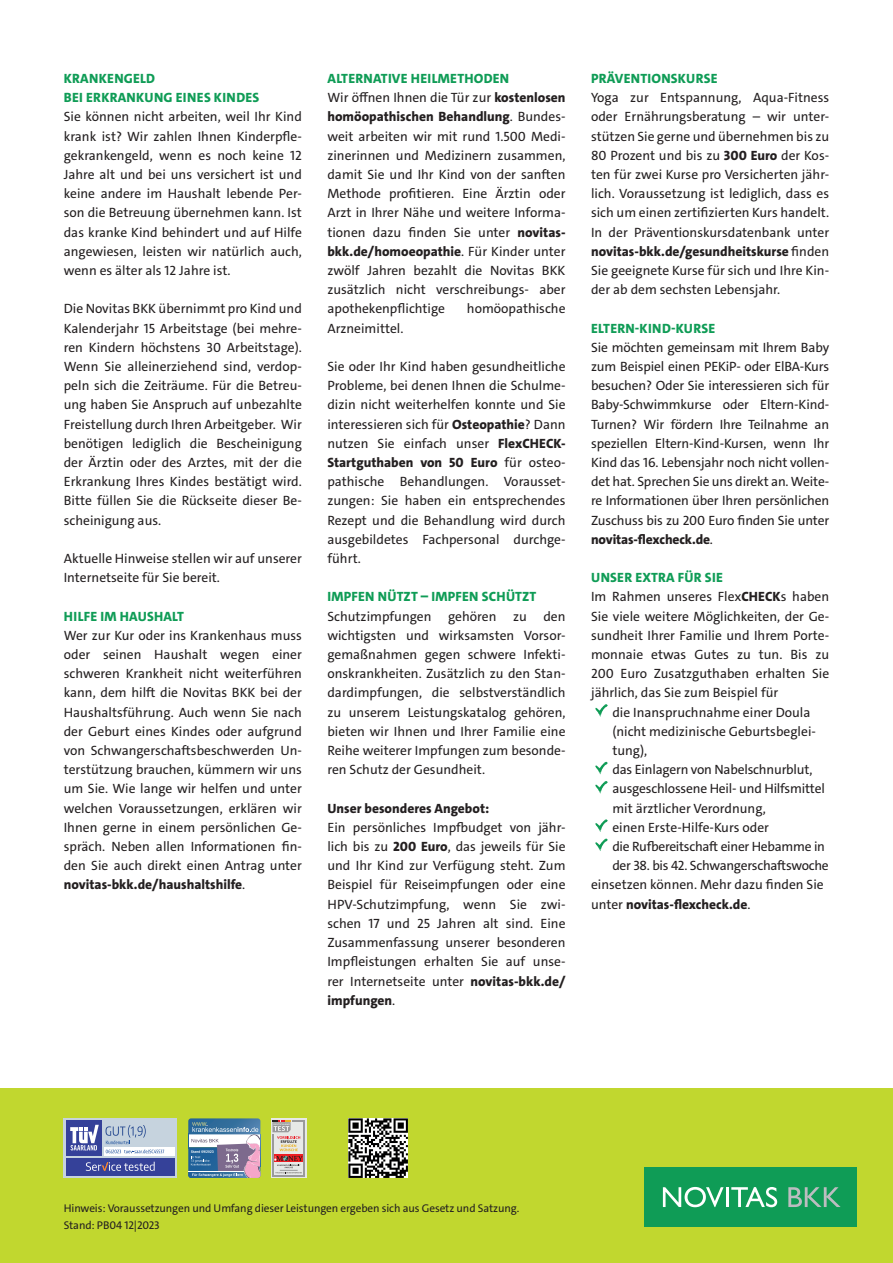
<style>
.page{position:relative;width:893px;height:1263px;background:#fff}
.page>*{position:absolute;margin:0;border:0;box-sizing:border-box;transform-origin:0 0}
.t1{font:13.5px/19.2px "The Sans E4 s";color:#231f20;text-align:justify}
.t2{font:800 13.5px "The Sans E4 s";letter-spacing:.02em;color:#0f9c56}
.t3{font:13.5px/19.2px "The Sans E4 s";letter-spacing:-.02em;color:#231f20}
.t4{font:800 13.5px "The Sans E4 s";color:#231f20}
.Fußnote_7_5_11{font:11.25px "The Sans E4 s";letter-spacing:-.01em;color:#231f20}
.s1{font-weight:800}
</style>
<div class="page">
<svg style="left:595px;top:704px;width:13px;height:13px"></svg>
<svg style="left:595px;top:762px;width:13px;height:12px"></svg>
<svg style="left:595px;top:781px;width:13px;height:12px"></svg>
<svg style="left:595px;top:819px;width:13px;height:13px"></svg>
<svg style="left:595px;top:839px;width:13px;height:12px"></svg>
<div style="left:0;top:1089px;width:893px;height:174px;background:#c1d72f"></div>
<div style="left:644px;top:1167px;width:213px;height:60px;background:#0f9c56"></div>
<svg style="left:663px;top:1187px;width:61px;height:20px"></svg>
<hr style="left:726px;top:1187px;width:3px;height:20px;background:#fff">
<svg style="left:731px;top:1187px;width:46px;height:20px"></svg>
<svg style="left:788px;top:1187px;width:53px;height:20px"></svg>
<svg style="left:260px;top:1134px;width:1px;height:33px"></svg>
<svg style="left:188px;top:1118px;width:72px;height:60px"></svg>
<div style="left:64px;top:1118px;width:113px;height:60px;background:#c6d3de"></div>
<div style="left:104px;top:1147px;width:71px;height:9px;background:#fff"></div>
<svg style="left:106px;top:1125px;width:58px;height:29px"></svg>
<div style="left:66px;top:1120px;width:35px;height:36px;background:#354199"></div>
<svg style="left:70px;top:1125px;width:29px;height:25px"></svg>
<div style="left:66px;top:1158px;width:109px;height:17px;background:#354199"></div>
<svg style="left:86px;top:1162px;width:69px;height:9px"></svg>
<svg style="left:271px;top:1118px;width:35px;height:60px"></svg>
<hr style="left:272px;top:1134px;width:2px;height:42px;background:#9a9a9b">
<hr style="left:303px;top:1120px;width:2px;height:56px;background:#9a9a9b">
<hr style="left:272px;top:1175px;width:33px;height:1px;background:#9a9a9b">
<svg style="left:272px;top:1120px;width:31px;height:54px"></svg>
<svg style="left:348px;top:1118px;width:60px;height:60px"></svg>
<p class="t2" style="left:64px;top:70px;width:93px">KRANKENGELD</p>
<p class="t2" style="left:64px;top:89px;width:197px">BEI ERKRANKUNG EINES KINDES</p>
<p class="t1" style="left:64px;top:107px;width:240px">Sie können nicht arbeiten, weil Ihr Kind krank ist? Wir zahlen Ihnen Kinderpfle&shy;gekrankengeld, wenn es noch keine 12<br>Jahre alt und bei uns versichert ist und keine andere im Haushalt lebende Per&shy;son die Betreuung übernehmen kann. Ist das kranke Kind behindert und auf Hilfe angewiesen, leisten wir natürlich auch, wenn es älter als 12 Jahre ist.</p>
<p class="t1" style="left:64px;top:299px;width:240px">Die Novitas BKK übernimmt pro Kind und Kalenderjahr 15 Arbeitstage (bei mehre&shy;ren Kindern höchstens 30 Arbeitstage).<br>Wenn Sie alleinerziehend sind, verdop&shy;peln sich die Zeiträume. Für die Betreu&shy;ung haben Sie Anspruch auf unbezahlte Freistellung durch Ihren Arbeitgeber. Wir benötigen lediglich die Bescheinigung der Ärztin oder des Arztes, mit der die Erkrankung Ihres Kindes bestätigt wird.<br>Bitte füllen Sie die Rückseite dieser Be&shy;scheinigung aus.</p>
<p class="t1" style="left:64px;top:549px;width:240px">Aktuelle Hinweise stellen wir auf unserer<br>Internetseite für Sie bereit.</p>
<p class="t2" style="left:64px;top:607px;width:122px">HILFE IM HAUSHALT</p>
<p class="t1" style="left:64px;top:626px;width:240px">Wer zur Kur oder ins Krankenhaus muss oder seinen Haushalt wegen einer schweren Krankheit nicht weiterführen kann, dem hilft die Novitas BKK bei der Haushaltsführung. Auch wenn Sie nach der Geburt eines Kindes oder aufgrund von Schwangerschaftsbeschwerden Un&shy;terstützung brauchen, kümmern wir uns um Sie. Wie lange wir helfen und unter welchen Voraussetzungen, erklären wir Ihnen gerne in einem persönlichen Ge&shy;spräch. Neben allen Informationen fin&shy;den Sie auch direkt einen Antrag unter <span class="s1">novitas-bkk.de/haushaltshilfe</span>.</p>
<p class="t2" style="left:328px;top:70px;width:183px">ALTERNATIVE HEILMETHODEN</p>
<p class="t1" style="left:327px;top:88px;width:240px">Wir öffnen Ihnen die Tür zur <span class="s1">kostenlosen homöopathischen Behandlung</span>. Bundes&shy;weit arbeiten wir mit rund 1.500 Medi&shy;zinerinnen und Medizinern zusammen, damit Sie und Ihr Kind von der sanften Methode profitieren. Eine Ärztin oder Arzt in Ihrer Nähe und weitere Informa&shy;tionen dazu finden Sie unter <span class="s1">novitas&shy;bkk.de/homoeopathie</span>. Für Kinder unter zwölf Jahren bezahlt die Novitas BKK zusätzlich nicht verschreibungs- aber apothekenpflichtige</p>
<p class="t1" style="left:467px;top:299px;width:100px">homöopathische</p>
<p class="t1" style="left:327px;top:319px;width:78px">Arzneimittel.</p>
<p class="t1" style="left:327px;top:357px;width:240px">Sie oder Ihr Kind haben gesundheitliche Probleme, bei denen Ihnen die Schulme&shy;dizin nicht weiterhelfen konnte und Sie interessieren sich für <span class="s1">Osteopathie</span>? Dann nutzen Sie einfach unser <span class="s1">FlexCHECK-Startguthaben von 50 Euro</span> für osteo&shy;pathische Behandlungen. Vorausset&shy;zungen: Sie haben ein entsprechendes Rezept und die Behandlung wird durch ausgebildetes Fachpersonal durchge&shy;führt.</p>
<p class="t2" style="left:328px;top:588px;width:210px">IMPFEN NÜTZT – IMPFEN SCHÜTZT</p>
<p class="t1" style="left:327px;top:607px;width:240px">Schutzimpfungen gehören zu den wichtigsten und wirksamsten Vorsor&shy;gemaßnahmen gegen schwere Infekti&shy;onskrankheiten. Zusätzlich zu den Stan&shy;dardimpfungen, die selbstverständlich zu unserem Leistungskatalog gehören, bieten wir Ihnen und Ihrer Familie eine Reihe weiterer Impfungen zum besonde&shy;ren Schutz der Gesundheit.</p>
<p class="t4" style="left:327px;top:799px;width:163px">Unser besonderes Angebot:</p>
<p class="t1" style="left:327px;top:818px;width:240px">Ein persönliches Impfbudget von jähr&shy;lich bis zu <span class="s1">200 Euro</span>, das jeweils für Sie und Ihr Kind zur Verfügung steht. Zum Beispiel für Reiseimpfungen oder eine HPV-Schutzimpfung, wenn Sie zwi&shy;schen 17 und 25 Jahren alt sind. Eine Zusammenfassung unserer besonderen Impfleistungen erhalten Sie auf unse&shy;rer Internetseite unter <span class="s1">novitas-bkk.de/ impfungen</span>.</p>
<p class="t2" style="left:591px;top:70px;width:128px">PRÄVENTIONSKURSE</p>
<p class="t1" style="left:591px;top:88px;width:240px">Yoga zur Entspannung, Aqua-Fitness oder Ernährungsberatung – wir unter&shy;stützen Sie gerne und übernehmen bis zu 80 Prozent und bis zu <span class="s1">300 Euro</span> der Kos&shy;ten für zwei Kurse pro Versicherten jähr&shy;lich. Voraussetzung ist lediglich, dass es sich um einen zertifizierten Kurs handelt.<br>In der Präventionskursdatenbank unter <span class="s1">novitas-bkk.de/gesundheitskurse</span> finden Sie geeignete Kurse für sich und Ihre Kin&shy;der ab dem sechsten Lebensjahr.</p>
<p class="t2" style="left:591px;top:319px;width:126px">ELTERN-KIND-KURSE</p>
<p class="t1" style="left:591px;top:338px;width:240px">Sie möchten gemeinsam mit Ihrem Baby zum Beispiel einen PEKiP- oder ElBA-Kurs besuchen? Oder Sie interessieren sich für Baby-Schwimmkurse oder Eltern-Kind-Turnen? Wir fördern Ihre Teilnahme an speziellen Eltern-Kind-Kursen, wenn Ihr Kind das 16. Lebensjahr noch nicht vollen&shy;det hat. Sprechen Sie uns direkt an. Weite&shy;re Informationen über Ihren persönlichen Zuschuss bis zu 200 Euro finden Sie unter <span class="s1">novitas-flexcheck.de</span>.</p>
<p class="t2" style="left:591px;top:569px;width:133px">UNSER EXTRA FÜR SIE</p>
<p class="t1" style="left:591px;top:587px;width:240px">Im Rahmen unseres Flex<span class="s1">CHECK</span>s haben Sie viele weitere Möglichkeiten, der Ge&shy;sundheit Ihrer Familie und Ihrem Porte&shy;monnaie etwas Gutes zu tun. Bis zu 200 Euro Zusatzguthaben erhalten Sie jährlich, das Sie zum Beispiel für</p>
<p class="t1" style="left:612px;top:703px;width:205px;text-align:left">die Inanspruchnahme einer Doula (nicht medizinische Geburtsbeglei&shy;tung),</p>
<p class="t1" style="left:612px;top:760px;width:202px">das Einlagern von Nabelschnurblut,</p>
<p class="t1" style="left:612px;top:779px;width:214px">ausgeschlossene Heil- und Hilfsmittel mit ärztlicher Verordnung,</p>
<p class="t1" style="left:612px;top:818px;width:158px">einen Erste-Hilfe-Kurs oder</p>
<p class="t3" style="left:612px;top:837px;width:218px">die Rufbereitschaft einer Hebamme in der 38. bis 42. Schwangerschaftswoche</p>
<p class="t1" style="left:591px;top:875px;width:234px">einsetzen können. Mehr dazu finden Sie unter <span class="s1">novitas-flexcheck.de</span>.</p>
<p class="Fußnote_7_5_11" style="left:64px;top:1201px;width:457px">Hinweis: Voraussetzungen und Umfang dieser Leistungen ergeben sich aus Gesetz und Satzung.</p>
<p class="Fußnote_7_5_11" style="left:64px;top:1218px;width:97px">Stand: PB04 12|2023</p>
</div>
